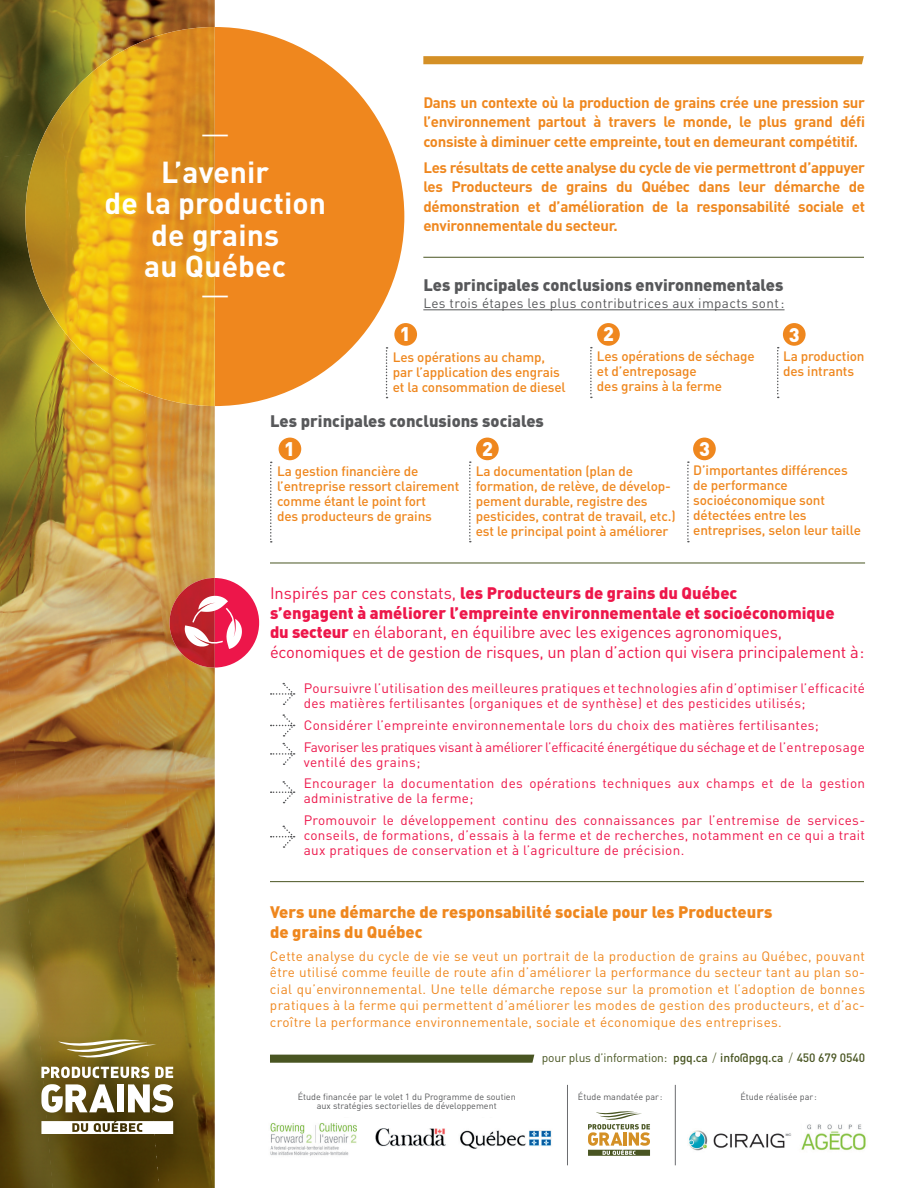
<style>
.page{position:relative;width:918px;height:1188px;background:#fff}
.page>*{position:absolute;margin:0;border:0;box-sizing:border-box;transform-origin:0 0}
.t1{font:300 36px "DIN";color:#fff}
.t2{font:700 30px/31.5px "DIN";letter-spacing:.005em;color:#fff;text-align:center}
.t3{font:900 19.5px "DIN";color:#fff}
.t4{font:16.5px/19.5px "DIN";letter-spacing:-.01em;color:#ed164a}
.t5{font:900 16.5px "DIN";color:#57585a}
.t6{font:900 16.5px/19.5px "DIN";color:#ef871e}
.t7{font:700 15px/19.5px "DIN";letter-spacing:-.02em;color:#ef871e;text-align:justify}
.t8{font:500 13.5px/15px "DIN";letter-spacing:-.01em;color:#ef871e}
.t9{font:13.5px/15px "DIN";letter-spacing:.025em;color:#ed164a}
.t10{font:13.5px/16.5px "DIN";letter-spacing:.025em;color:#ef871e;text-align:justify}
.t11{font:13.5px/21.8px "DIN";letter-spacing:.005em;color:#ed164a}
.t12{font:13.5px "DIN";letter-spacing:.025em;color:#57585a}
.t13{font:500 12px "DIN";letter-spacing:-.01em;color:#495522}
.t14{font:9px/9px "DIN";color:#57585a;text-align:center}
.s1{font-weight:900}
.s2{font-weight:400}
.s3{font-weight:300}
</style>
<div class="page">
<img style="left:0;top:0;width:108px;height:154px">
<img style="left:108px;top:0;width:107px;height:27px">
<img style="left:0;top:154px;width:86px;height:674px">
<img style="left:86px;top:406px;width:56px;height:422px">
<img style="left:142px;top:406px;width:73px;height:782px">
<img style="left:197px;top:406px;width:18px;height:172px">
<img style="left:0;top:582px;width:53px;height:606px">
<img style="left:22px;top:828px;width:138px;height:360px">
<hr style="left:423px;top:257px;width:441px;height:1px;background:#495522">
<svg style="left:58px;top:1037px;width:99px;height:22px;background:#a49351"></svg>
<svg style="left:41px;top:1121px;width:132px;height:13px"></svg>
<svg style="left:41px;top:1084px;width:74px;height:29px"></svg>
<div style="left:117px;top:1084px;width:7px;height:28px;background:#fff"></div>
<svg style="left:128px;top:1084px;width:45px;height:29px"></svg>
<svg style="left:41px;top:1067px;width:108px;height:11px"></svg>
<svg style="left:155px;top:1067px;width:18px;height:11px"></svg>
<svg style="left:215px;top:27px;width:189px;height:379px;fill:#ef871e"></svg>
<img style="left:60px;top:27px;width:155px;height:379px">
<img style="left:25px;top:107px;width:57px;height:245px">
<svg style="left:271px;top:683px;width:24px;height:22px"></svg>
<svg style="left:271px;top:714px;width:24px;height:23px"></svg>
<svg style="left:271px;top:743px;width:24px;height:22px"></svg>
<svg style="left:271px;top:781px;width:24px;height:22px"></svg>
<svg style="left:271px;top:825px;width:24px;height:23px"></svg>
<svg style="left:270px;top:1055px;width:264px;height:8px;background:#4f5b2a"></svg>
<img style="left:170px;top:578px;width:15px;height:90px">
<svg style="left:185px;top:578px;width:74px;height:90px"></svg>
<hr style="left:270px;top:881px;width:594px;height:1px;background:#495522">
<hr style="left:423px;top:309px;width:362px;height:1px;background:#57585a">
<hr style="left:270px;top:563px;width:595px;height:1px;background:#495522">
<hr style="left:675px;top:1085px;width:1px;height:80px;background:#6c6d70">
<svg style="left:588px;top:1111px;width:62px;height:45px"></svg>
<img style="left:270px;top:1123px;width:282px;height:33px">
<hr style="left:567px;top:1085px;width:1px;height:80px;background:#6c6d70">
<img style="left:801px;top:1124px;width:65px;height:27px">
<div style="left:394px;top:323px;width:23px;height:23px;background:#ef871e;border-radius:50%"></div>
<div style="left:597px;top:323px;width:23px;height:23px;background:#ef871e;border-radius:50%"></div>
<div style="left:783px;top:323px;width:23px;height:23px;background:#ef871e;border-radius:50%"></div>
<svg style="left:386px;top:347px;width:2px;height:51px"></svg>
<svg style="left:590px;top:347px;width:2px;height:51px"></svg>
<svg style="left:777px;top:347px;width:2px;height:51px"></svg>
<div style="left:279px;top:438px;width:22px;height:22px;background:#ef871e;border-radius:50%"></div>
<svg style="left:270px;top:462px;width:2px;height:81px"></svg>
<div style="left:476px;top:438px;width:23px;height:22px;background:#ef871e;border-radius:50%"></div>
<svg style="left:469px;top:461px;width:2px;height:81px"></svg>
<div style="left:693px;top:438px;width:23px;height:22px;background:#ef871e;border-radius:50%"></div>
<svg style="left:687px;top:461px;width:2px;height:81px"></svg>
<svg style="left:423px;top:56px;width:441px;height:8px;background:#d4922a"></svg>
<img style="left:689px;top:1130px;width:103px;height:21px">
<h1 class="t1" style="left:200px;top:110px;width:33px">—</h1>
<h2 class="t2" style="left:104px;top:155px;width:223px">L’avenir<br>de la production de grains<br>au Québec</h2>
<h1 class="t1" style="left:200px;top:271px;width:33px">—</h1>
<p class="t7" style="left:423px;top:92px;width:443px">Dans un contexte où la production de grains crée une pression sur l’environnement partout à travers le monde, le plus grand défi consiste à diminuer cette empreinte, tout en demeurant compétitif.</p>
<p class="t7" style="left:423px;top:157px;width:443px">Les résultats de cette analyse du cycle de vie permettront d’appuyer les Producteurs de grains du Québec dans leur démarche de démonstration et d’amélioration de la responsabilité sociale et environnementale du secteur.</p>
<p class="t5" style="left:423px;top:274px;width:361px">Les principales conclusions environnementales</p>
<p class="t12" style="left:423px;top:295px;width:363px">Les trois étapes les plus contributrices aux impacts sont:</p>
<h3 class="t3" style="left:400px;top:321px;width:12px">1</h3>
<h3 class="t3" style="left:603px;top:321px;width:12px">2</h3>
<h3 class="t3" style="left:789px;top:321px;width:12px">3</h3>
<p class="t8" style="left:393px;top:349px;width:174px">Les opérations au champ, par l’application des engrais et la consommation de diesel</p>
<p class="t8" style="left:597px;top:348px;width:159px">Les opérations de séchage et d’entreposage<br>des grains à la ferme</p>
<p class="t8" style="left:783px;top:348px;width:83px">La production des intrants</p>
<p class="t5" style="left:270px;top:410px;width:275px">Les principales conclusions sociales</p>
<h3 class="t3" style="left:284px;top:436px;width:12px">1</h3>
<h3 class="t3" style="left:482px;top:435px;width:12px">2</h3>
<h3 class="t3" style="left:699px;top:436px;width:12px">3</h3>
<p class="t8" style="left:277px;top:463px;width:184px">La gestion financière de l’entreprise ressort clairement comme étant le point fort<br>des producteurs de grains</p>
<p class="t8" style="left:476px;top:463px;width:201px">La documentation (plan de formation, de relève, de dévelop&shy;pement durable, registre des pesticides, contrat de travail, etc.) est le principal point à améliorer</p>
<p class="t8" style="left:693px;top:462px;width:169px">D’importantes différences de performance socioéconomique sont détectées entre les entreprises, selon leur taille</p>
<p class="t4" style="left:270px;top:583px;width:596px">Inspirés par ces constats, <span class="s1">les Producteurs de grains du Québec<br>s’engagent à améliorer l’empreinte environnementale et socioéconomique<br>du secteur</span> en élaborant, en équilibre avec les exigences agronomiques, économiques et de gestion de risques, un plan d’action qui visera principalement à:</p>
<p class="t9" style="left:304px;top:680px;width:563px">Poursuivre l’utilisation des meilleures pratiques et technologies afin d’optimiser l’efficacité des matières fertilisantes (organiques et de synthèse) et des pesticides utilisés;</p>
<p class="t11" style="left:304px;top:714px;width:563px">Considérer l’empreinte environnementale lors du choix des matières fertilisantes;<br>Favoriser les pratiques visant à améliorer l’efficacité énergétique du séchage et de l’entreposage</p>
<p class="t9" style="left:304px;top:751px;width:563px;line-height:21.8px">ventilé des grains;<br>Encourager la documentation des opérations techniques aux champs et de la gestion</p>
<p class="t9" style="left:304px;top:787px;width:563px;line-height:21.8px">administrative de la ferme;<br>Promouvoir le développement continu des connaissances par l’entremise de services-</p>
<p class="t9" style="left:304px;top:827px;width:563px">conseils, de formations, d’essais à la ferme et de recherches, notamment en ce qui a trait aux pratiques de conservation et à l’agriculture de précision.</p>
<p class="t6" style="left:270px;top:901px;width:504px">Vers une démarche de responsabilité sociale pour les Producteurs de grains du Québec</p>
<p class="t10" style="left:270px;top:947px;width:597px">Cette analyse du cycle de vie se veut un portrait de la production de grains au Québec, pouvant être utilisé comme feuille de route afin d’améliorer la performance du secteur tant au plan so&shy;cial qu’environnemental. Une telle démarche repose sur la promotion et l’adoption de bonnes pratiques à la ferme qui permettent d’améliorer les modes de gestion des producteurs, et d’ac&shy;croître la performance environnementale, sociale et économique des entreprises.</p>
<p class="t13" style="left:542px;top:1050px;width:325px"><span class="s2">pour plus d’information:</span> pgq.ca <span class="s3">/</span> info@pgq.ca <span class="s3">/</span> 450 679 0540</p>
<p class="t14" style="left:298px;top:1092px;width:220px">Étude financée par le volet 1 du Programme de soutien aux stratégies sectorielles de développement</p>
<p class="t14" style="left:578px;top:1092px;width:86px">Étude mandatée par :</p>
<p class="t14" style="left:740px;top:1092px;width:78px">Étude réalisée par :</p>
</div>
